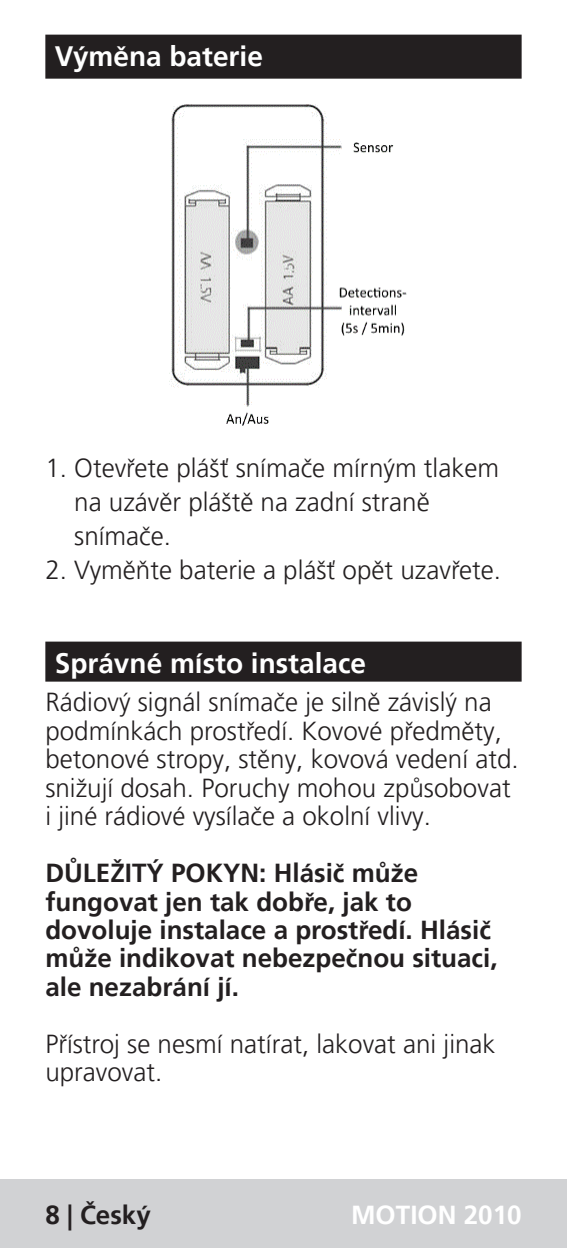
<style>
.page{position:relative;width:567px;height:1248px;background:#fff}
.page>*{position:absolute;margin:0;border:0;box-sizing:border-box;transform-origin:0 0}
.t1{font:700 28px "Frutiger LT Pro";color:#fff}
.t2{font:300 26px/28.4px "Frutiger LT Pro";color:#231f20}
.t3{font:700 26px/28.4px "Frutiger LT Pro";color:#231f20}
.t4{font:700 26px "Frutiger LT Pro";color:#fff}
</style>
<div class="page">
<div style="left:0;top:1179px;width:567px;height:68px;background:#d1d2d4"></div>
<div style="left:45px;top:641px;width:477px;height:40px;background:#231f20"></div>
<div style="left:45px;top:35px;width:477px;height:44px;background:#231f20"></div>
<img style="left:169px;top:104px;width:238px;height:322px">
<p class="t1" style="left:55px;top:40px;width:210px">Výměna baterie</p>
<p class="t2" style="left:74px;top:451px;width:426px;line-height:34px;text-indent:-29px">1. Otevřete plášť snímače mírným tlakem na uzávěr pláště na zadní straně snímače.</p>
<p class="t2" style="left:45px;top:555px;width:457px">2. Vyměňte baterie a plášť opět uzavřete.</p>
<p class="t1" style="left:55px;top:647px;width:313px">Správné místo instalace</p>
<p class="t2" style="left:45px;top:688px;width:475px">Rádiový signál snímače je silně závislý na podmínkách prostředí. Kovové předměty, betonové stropy, stěny, kovová vedení atd. snižují dosah. Poruchy mohou způsobovat i jiné rádiové vysílače a okolní vlivy.</p>
<p class="t3" style="left:45px;top:858px;width:454px">DŮLEŽITÝ POKYN: Hlásič může fungovat jen tak dobře, jak to dovoluje instalace a prostředí. Hlásič může indikovat nebezpečnou situaci, ale nezabrání jí.</p>
<p class="t2" style="left:45px;top:1029px;width:452px">Přístroj se nesmí natírat, lakovat ani jinak upravovat.</p>
<p class="t3" style="left:45px;top:1200px;width:107px">8 | Český</p>
<p class="t4" style="left:351px;top:1199px;width:172px">MOTION 2010</p>
</div>
